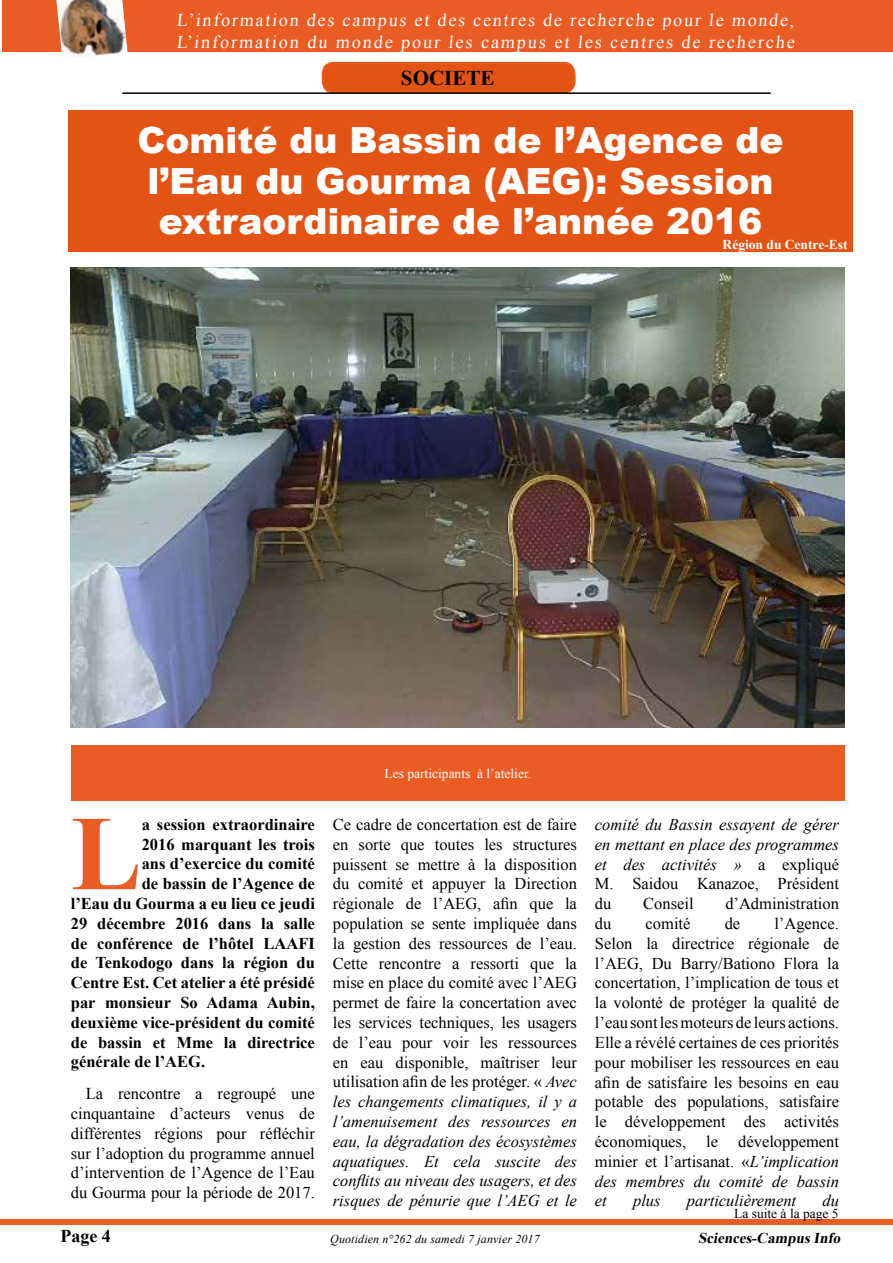
<style>
.page{position:relative;width:893px;height:1263px;background:#fff}
.page>*{position:absolute;margin:0;border:0;box-sizing:border-box;transform-origin:0 0}
.t1{font:700 106.2px "Times New Roman";color:#ea5c24}
.t2{font:900 36px/40.5px "Arial";color:#fff;text-align:center}
.t3{font:700 21px "Times New Roman";color:#000}
.t4{font:18px/21.6px "Times New Roman";letter-spacing:.105em;color:#fff}
.t5{font:700 18px "Times New Roman";color:#000}
.t6{font:16.5px/19.8px "Times New Roman";color:#000;text-align:justify}
.t7{font:700 16.5px "Times New Roman";color:#000}
.t8{font:italic 16.5px/19.8px "Times New Roman";color:#000;text-align:justify}
.t9{font:italic 700 15px "Times New Roman";color:#000}
.t10{font:13.5px "Times New Roman";color:#fff}
.t11{font:700 13.5px "Times New Roman";color:#fff}
.t12{font:13.5px "Times New Roman";color:#000}
.t13{font:italic 12px "Times New Roman";letter-spacing:.01em;color:#000}
.s1{font-style:italic}
.s2{font-style:normal}
</style>
<div class="page">
<div style="left:1px;top:1219px;width:892px;height:6px;background:#ea5c24"></div>
<hr style="left:122px;top:92px;width:649px;height:2px;background:#000">
<div style="left:2px;top:0;width:891px;height:51px;background:#ea5c24"></div>
<img style="left:56px;top:0;width:72px;height:58px">
<div style="left:68px;top:111px;width:785px;height:141px;background:#e35414"></div>
<svg style="left:321px;top:61px;width:255px;height:33px;background:#da581e"></svg>
<div style="left:71px;top:745px;width:774px;height:56px;background:#ea5c24"></div>
<img style="left:71px;top:268px;width:774px;height:460px">
<p class="t4" style="left:176px;top:9px;width:622px">L’information des campus et des centres de recherche pour le monde,<br>L’information du monde pour les campus et les centres de recherche</p>
<p class="t3" style="left:401px;top:63px;width:95px">SOCIETE</p>
<h2 class="t2" style="left:137px;top:119px;width:648px">Comité du Bassin de l’Agence de l’Eau du Gourma (AEG): Session extraordinaire de l’année 2016</h2>
<p class="t11" style="left:723px;top:235px;width:127px">Région du Centre-Est</p>
<h1 class="t1" style="left:71px;top:777px;width:72px">L</h1>
<p class="t7" style="left:142px;top:812px;width:175px">a session extraordinaire</p>
<p class="t7" style="left:142px;top:832px;width:175px">2016 marquant les trois</p>
<p class="t7" style="left:142px;top:852px;width:175px">ans d’exercice du comité</p>
<p class="t7" style="left:142px;top:872px;width:175px">de bassin de l’Agence de</p>
<p class="t7" style="left:71px;top:891px;width:246px">l’Eau du Gourma a eu lieu ce jeudi</p>
<p class="t7" style="left:71px;top:911px;width:246px">29 décembre 2016 dans la salle</p>
<p class="t7" style="left:71px;top:931px;width:245px">de conférence de l’hôtel LAAFI</p>
<p class="t7" style="left:71px;top:951px;width:246px">de Tenkodogo dans la région du</p>
<p class="t7" style="left:71px;top:971px;width:246px">Centre Est. Cet atelier a été présidé</p>
<p class="t7" style="left:71px;top:990px;width:245px">par monsieur So Adama Aubin,</p>
<p class="t7" style="left:71px;top:1010px;width:246px">deuxième vice-président du comité</p>
<p class="t7" style="left:71px;top:1030px;width:246px">de bassin et Mme la directrice</p>
<p class="t7" style="left:71px;top:1050px;width:136px">générale de l’AEG.</p>
<p class="t6" style="left:71px;top:1083px;width:246px;text-indent:15px">La rencontre a regroupé une cinquantaine d’acteurs venus de différentes régions pour réfléchir sur l’adoption du programme annuel d’intervention de l’Agence de l’Eau du Gourma pour la période de 2017.</p>
<p class="t10" style="left:385px;top:764px;width:148px">Les participants à l’atelier.</p>
<p class="t6" style="left:333px;top:814px;width:246px">Ce cadre de concertation est de faire en sorte que toutes les structures puissent se mettre à la disposition du comité et appuyer la Direction régionale de l’AEG, afin que la population se sente impliquée dans la gestion des ressources de l’eau.<br>Cette rencontre a ressorti que la mise en place du comité avec l’AEG permet de faire la concertation avec les services techniques, les usagers de l’eau pour voir les ressources en eau disponible, maîtriser leur utilisation afin de les protéger. « <span class="s1">Avec les changements climatiques, il y a l’amenuisement des ressources en eau, la dégradation des écosystèmes aquatiques. Et cela suscite des conflits au niveau des usagers, et des risques de pénurie que l’AEG et le</span></p>
<p class="t8" style="left:595px;top:814px;width:246px">comité du Bassin essayent de gérer en mettant en place des programmes et des activités » <span class="s2">a expliqué M. Saidou Kanazoe, Président du</span></p>
<p class="t6" style="left:643px;top:893px;width:52px">Conseil</p>
<p class="t6" style="left:725px;top:893px;width:115px">d’Administration</p>
<p class="t6" style="left:595px;top:913px;width:246px;text-indent:179px">l’Agence.<br>Selon la directrice régionale de l’AEG, Du Barry/Bationo Flora la concertation, l’implication de tous et la volonté de protéger la qualité de l’eau sont les moteurs de leurs actions.<br>Elle a révélé certaines de ces priorités pour mobiliser les ressources en eau afin de satisfaire les besoins en eau potable des populations, satisfaire le développement des activités économiques, le développement minier et l’artisanat. «<span class="s1">L’implication des membres du comité de bassin et</span></p>
<p class="t6" style="left:595px;top:913px;width:18px">du</p>
<p class="t6" style="left:646px;top:913px;width:46px">comité</p>
<p class="t6" style="left:725px;top:913px;width:17px">de</p>
<p class="t8" style="left:633px;top:1190px;width:29px">plus</p>
<p class="t8" style="left:687px;top:1190px;width:111px">particulièrement</p>
<p class="t8" style="left:822px;top:1190px;width:18px">du</p>
<p class="t12" style="left:734px;top:1204px;width:106px">La suite à la page 5</p>
<p class="t5" style="left:60px;top:1223px;width:52px">Page 4</p>
<p class="t13" style="left:330px;top:1231px;width:211px">Quotidien n°262 du samedi 7 janvier 2017</p>
<p class="t9" style="left:698px;top:1227px;width:147px">Sciences-CampusInfo</p>
</div>
